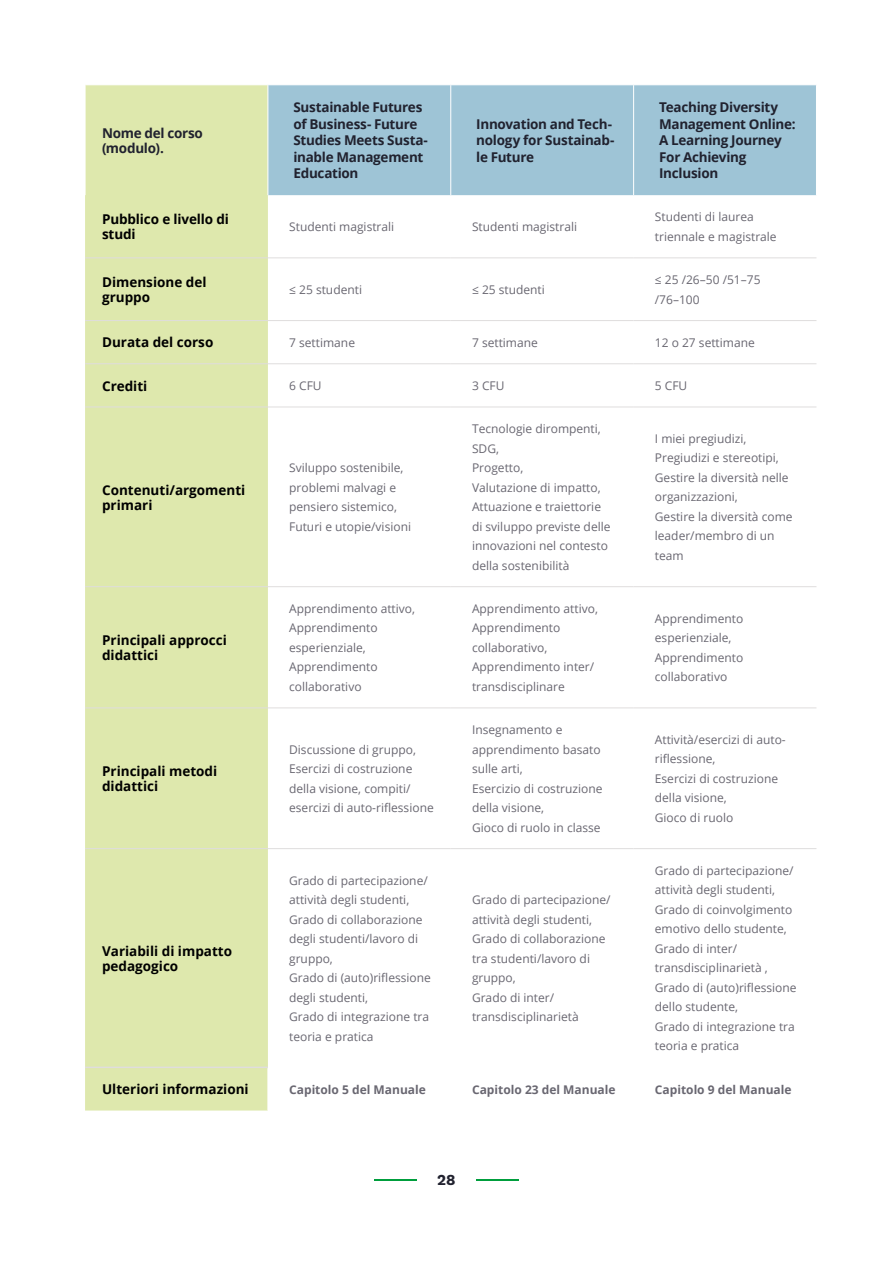
<style>
.page{position:relative;width:893px;height:1263px;background:#fff}
.page>*{position:absolute;margin:0;border:0;box-sizing:border-box;transform-origin:0 0}
.t1{font:700 15px "Work Sans";color:#21222f}
.t2{font:700 13.5px/16.5px "Open Sans";letter-spacing:-.02em;color:#21222f}
.t3{font:700 13.5px/15px "Open Sans";color:#000}
.t4{font:12px/19.5px "Open Sans";color:#696771}
.t5{font:700 12px "Open Sans";color:#696771}
</style>
<div class="page">
<div style="left:85px;top:85px;width:183px;height:1025px;background:#dee8ad"></div>
<div style="left:269px;top:85px;width:547px;height:110px;background:#9ec4d6"></div>
<hr style="left:85px;top:85px;width:1px;height:110px;background:#fff">
<hr style="left:450px;top:85px;width:1px;height:110px;background:#fff">
<hr style="left:633px;top:85px;width:1px;height:110px;background:#fff">
<hr style="left:85px;top:257px;width:183px;height:1px;background:#dfdddd">
<hr style="left:268px;top:257px;width:183px;height:1px;background:#dfdddd">
<hr style="left:451px;top:257px;width:183px;height:1px;background:#dfdddd">
<hr style="left:634px;top:257px;width:182px;height:1px;background:#dfdddd">
<hr style="left:85px;top:320px;width:183px;height:1px;background:#dfdddd">
<hr style="left:268px;top:320px;width:183px;height:1px;background:#dfdddd">
<hr style="left:451px;top:320px;width:183px;height:1px;background:#dfdddd">
<hr style="left:634px;top:320px;width:182px;height:1px;background:#dfdddd">
<hr style="left:85px;top:363px;width:183px;height:1px;background:#dfdddd">
<hr style="left:268px;top:363px;width:183px;height:1px;background:#dfdddd">
<hr style="left:451px;top:363px;width:183px;height:1px;background:#dfdddd">
<hr style="left:634px;top:363px;width:182px;height:1px;background:#dfdddd">
<hr style="left:85px;top:407px;width:183px;height:1px;background:#dfdddd">
<hr style="left:268px;top:407px;width:183px;height:1px;background:#dfdddd">
<hr style="left:451px;top:407px;width:183px;height:1px;background:#dfdddd">
<hr style="left:634px;top:407px;width:182px;height:1px;background:#dfdddd">
<hr style="left:85px;top:586px;width:183px;height:1px;background:#dfdddd">
<hr style="left:268px;top:586px;width:183px;height:1px;background:#dfdddd">
<hr style="left:451px;top:586px;width:183px;height:1px;background:#dfdddd">
<hr style="left:634px;top:586px;width:182px;height:1px;background:#dfdddd">
<hr style="left:85px;top:707px;width:183px;height:1px;background:#dfdddd">
<hr style="left:268px;top:707px;width:183px;height:1px;background:#dfdddd">
<hr style="left:451px;top:707px;width:183px;height:1px;background:#dfdddd">
<hr style="left:634px;top:707px;width:182px;height:1px;background:#dfdddd">
<hr style="left:85px;top:848px;width:183px;height:1px;background:#dfdddd">
<hr style="left:268px;top:848px;width:183px;height:1px;background:#dfdddd">
<hr style="left:451px;top:848px;width:183px;height:1px;background:#dfdddd">
<hr style="left:634px;top:848px;width:182px;height:1px;background:#dfdddd">
<hr style="left:85px;top:1066px;width:183px;height:2px;background:#dfdddd">
<hr style="left:476px;top:1179px;width:43px;height:2px;background:#009e3d">
<hr style="left:374px;top:1179px;width:43px;height:2px;background:#009e3d">
<p class="t2" style="left:102px;top:125px;width:102px;line-height:15px">Nome del corso (modulo).</p>
<p class="t2" style="left:293px;top:99px;width:136px">Sustainable Futures of Business- Future<br>Studies Meets Susta&shy;inable Management<br>Education</p>
<p class="t2" style="left:476px;top:115px;width:140px">Innovation and Tech&shy;nology for Sustainab&shy;le Future</p>
<p class="t2" style="left:659px;top:99px;width:138px">Teaching Diversity<br>Management Online:<br>A Learning Journey<br>For Achieving<br>Inclusion</p>
<p class="t3" style="left:102px;top:211px;width:128px">Pubblico e livello di studi</p>
<p class="t4" style="left:289px;top:217px;width:107px">Studenti magistrali</p>
<p class="t4" style="left:472px;top:217px;width:107px">Studenti magistrali</p>
<p class="t4" style="left:655px;top:207px;width:123px">Studenti di laurea triennale e magistrale</p>
<p class="t3" style="left:102px;top:274px;width:106px">Dimensione del gruppo</p>
<p class="t4" style="left:289px;top:279px;width:74px">≤ 25 studenti</p>
<p class="t4" style="left:472px;top:279px;width:74px">≤ 25 studenti</p>
<p class="t4" style="left:655px;top:270px;width:107px">≤ 25 /26–50 /51–75 /76–100</p>
<p class="t3" style="left:102px;top:335px;width:113px">Durata del corso</p>
<p class="t4" style="left:289px;top:332px;width:67px">7 settimane</p>
<p class="t4" style="left:472px;top:332px;width:67px">7 settimane</p>
<p class="t4" style="left:655px;top:332px;width:101px">12 o 27 settimane</p>
<p class="t3" style="left:102px;top:378px;width:47px">Crediti</p>
<p class="t4" style="left:289px;top:376px;width:34px">6 CFU</p>
<p class="t4" style="left:472px;top:376px;width:34px">3 CFU</p>
<p class="t4" style="left:655px;top:376px;width:34px">5 CFU</p>
<p class="t3" style="left:102px;top:482px;width:145px">Contenuti/argomenti primari</p>
<p class="t3" style="left:102px;top:632px;width:126px">Principali approcci didattici</p>
<p class="t3" style="left:102px;top:763px;width:117px">Principali metodi didattici</p>
<p class="t3" style="left:102px;top:943px;width:132px">Variabili di impatto pedagogico</p>
<p class="t4" style="left:289px;top:458px;width:123px">Sviluppo sostenibile, problemi malvagi e pensiero sistemico,<br>Futuri e utopie/visioni</p>
<p class="t4" style="left:472px;top:419px;width:140px">Tecnologie dirompenti,<br>SDG,<br>Progetto,<br>Valutazione di impatto,<br>Attuazione e traiettorie di sviluppo previste delle innovazioni nel contesto della sostenibilità</p>
<p class="t4" style="left:655px;top:428px;width:139px">I miei pregiudizi,<br>Pregiudizi e stereotipi,<br>Gestire la diversità nelle organizzazioni,<br>Gestire la diversità come leader/membro di un team</p>
<p class="t4" style="left:289px;top:598px;width:127px">Apprendimento attivo,<br>Apprendimento esperienziale,<br>Apprendimento collaborativo</p>
<p class="t4" style="left:472px;top:598px;width:127px">Apprendimento attivo,<br>Apprendimento collaborativo,<br>Apprendimento inter/ transdisciplinare</p>
<p class="t4" style="left:655px;top:608px;width:90px">Apprendimento esperienziale,<br>Apprendimento collaborativo</p>
<p class="t4" style="left:289px;top:739px;width:146px">Discussione di gruppo,<br>Esercizi di costruzione della visione, compiti/ esercizi di auto-riflessione</p>
<p class="t4" style="left:289px;top:870px;width:143px">Grado di partecipazione/ attività degli studenti,<br>Grado di collaborazione degli studenti/lavoro di gruppo,<br>Grado di (auto)riflessione degli studenti,<br>Grado di integrazione tra teoria e pratica</p>
<p class="t4" style="left:472px;top:720px;width:132px">Insegnamento e apprendimento basato sulle arti,<br>Esercizio di costruzione della visione,<br>Gioco di ruolo in classe</p>
<p class="t4" style="left:655px;top:729px;width:132px">Attività/esercizi di auto&shy;riflessione,<br>Esercizi di costruzione della visione,<br>Gioco di ruolo</p>
<p class="t4" style="left:472px;top:890px;width:140px">Grado di partecipazione/ attività degli studenti,<br>Grado di collaborazione tra studenti/lavoro di gruppo,<br>Grado di inter/ transdisciplinarietà</p>
<p class="t4" style="left:655px;top:860px;width:143px">Grado di partecipazione/ attività degli studenti,<br>Grado di coinvolgimento emotivo dello studente,<br>Grado di inter/ transdisciplinarietà ,<br>Grado di (auto)riflessione dello studente,<br>Grado di integrazione tra teoria e pratica</p>
<p class="t3" style="left:102px;top:1081px;width:148px">Ulteriori informazioni</p>
<p class="t5" style="left:289px;top:1081px;width:138px">Capitolo 5 del Manuale</p>
<p class="t5" style="left:472px;top:1081px;width:145px">Capitolo 23 del Manuale</p>
<p class="t5" style="left:655px;top:1081px;width:138px">Capitolo 9 del Manuale</p>
<p class="t1" style="left:437px;top:1171px;width:20px">28</p>
</div>
